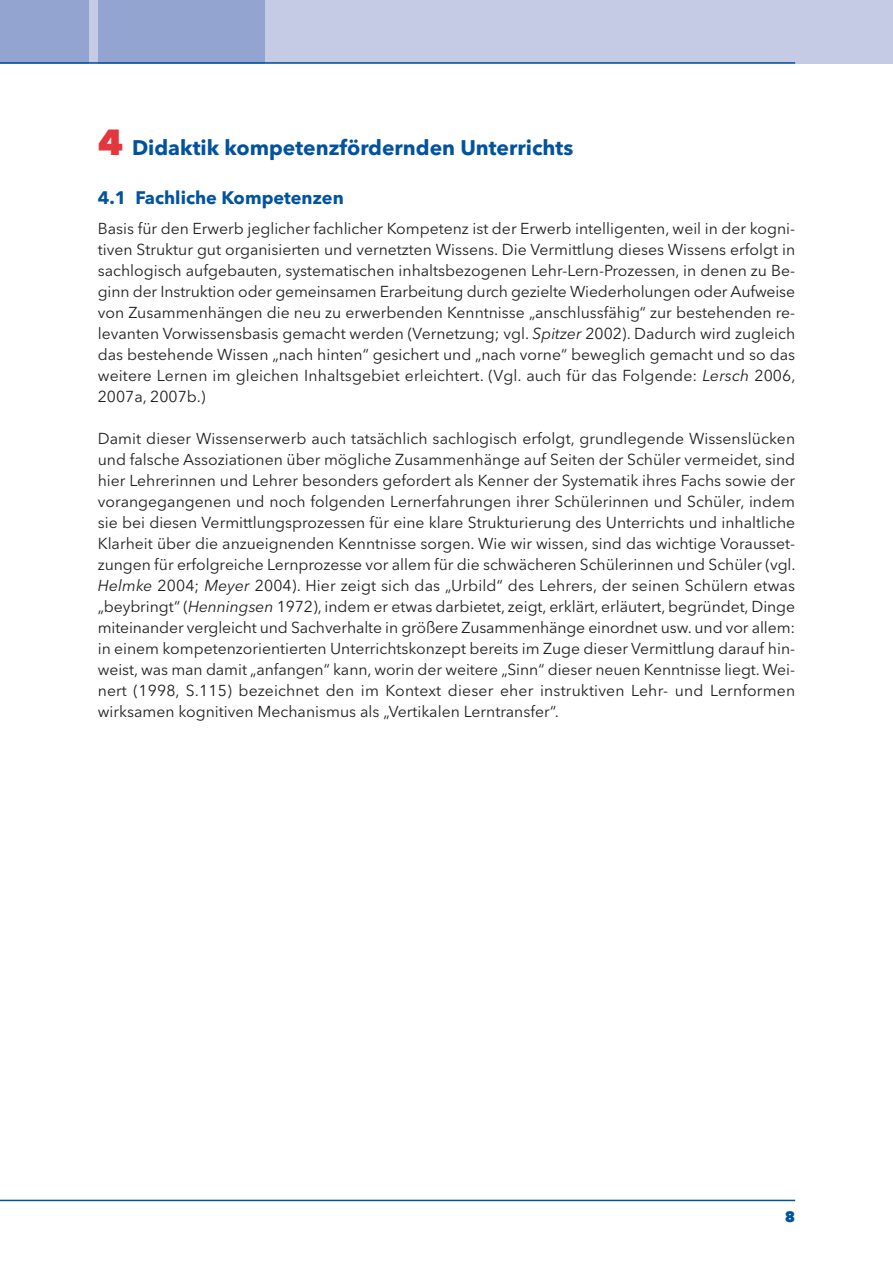
<style>
.page{position:relative;width:893px;height:1263px;background:#fff}
.page>*{position:absolute;margin:0;border:0;box-sizing:border-box;transform-origin:0 0}
.t1{font:700 21px "Avenir Next LT Pro";color:#0153a0}
.t2{font:700 18px "Avenir Next LT Pro";color:#0153a0}
.t3{font:15.75px/21px "Avenir Next LT Pro";color:#231f20;text-align:justify}
.t4{font:800 15px "Avenir Next LT Pro";color:#0153a0}
.s1{font-weight:800;font-size:36px;color:#e1373d}
.s2{font-style:italic}
</style>
<div class="page">
<div style="left:0;top:0;width:893px;height:64px;background:#c5cbe5"></div>
<hr style="left:0;top:1200px;width:795px;height:1px;background:#0153a0">
<div style="left:98px;top:0;width:166px;height:64px;background:#94a4d0"></div>
<div style="left:0;top:0;width:88px;height:64px;background:#94a4d0"></div>
<hr style="left:0;top:62px;width:795px;height:2px;background:#0153a0">
<h1 class="t1" style="left:98px;top:140px;width:477px"><span class="s1">4</span> Didaktik kompetenzfördernden Unterrichts</h1>
<p class="t2" style="left:98px;top:192px;width:247px">4.1 Fachliche Kompetenzen</p>
<p class="t3" style="left:98px;top:220px;width:699px">Basis für den Erwerb jeglicher fachlicher Kompetenz ist der Erwerb intelligenten, weil in der kogni&shy;tiven Struktur gut organisierten und vernetzten Wissens. Die Vermittlung dieses Wissens erfolgt in sachlogisch aufgebauten, systematischen inhaltsbezogenen Lehr-Lern-Prozessen, in denen zu Be&shy;ginn der Instruktion oder gemeinsamen Erarbeitung durch gezielte Wiederholungen oder Aufweise von Zusammenhängen die neu zu erwerbenden Kenntnisse „anschlussfähig“ zur bestehenden re&shy;levanten Vorwissensbasis gemacht werden (Vernetzung; vgl. <span class="s2">Spitzer</span> 2002). Dadurch wird zugleich das bestehende Wissen „nach hinten“ gesichert und „nach vorne“ beweglich gemacht und so das weitere Lernen im gleichen Inhaltsgebiet erleichtert. (Vgl. auch für das Folgende: <span class="s2">Lersch</span> 2006, 2007a, 2007b.)</p>
<p class="t3" style="left:98px;top:430px;width:699px">Damit dieser Wissenserwerb auch tatsächlich sachlogisch erfolgt, grundlegende Wissenslücken und falsche Assoziationen über mögliche Zusammenhänge auf Seiten der Schüler vermeidet, sind hier Lehrerinnen und Lehrer besonders gefordert als Kenner der Systematik ihres Fachs sowie der vorangegangenen und noch folgenden Lernerfahrungen ihrer Schülerinnen und Schüler, indem sie bei diesen Vermittlungsprozessen für eine klare Strukturierung des Unterrichts und inhaltliche Klarheit über die anzueignenden Kenntnisse sorgen. Wie wir wissen, sind das wichtige Vorausset&shy;zungen für erfolgreiche Lernprozesse vor allem für die schwächeren Schülerinnen und Schüler (vgl.<br><span class="s2">Helmke</span> 2004; <span class="s2">Meyer</span> 2004). Hier zeigt sich das „Urbild“ des Lehrers, der seinen Schülern etwas „beybringt“ (<span class="s2">Henningsen</span> 1972), indem er etwas darbietet, zeigt, erklärt, erläutert, begründet, Dinge miteinander vergleicht und Sachverhalte in größere Zusammenhänge einordnet usw. und vor allem: in einem kompetenzorientierten Unterrichtskonzept bereits im Zuge dieser Vermittlung darauf hin&shy;weist, was man damit „anfangen“ kann, worin der weitere „Sinn“ dieser neuen Kenntnisse liegt. Wei&shy;nert (1998, S.115) bezeichnet den im Kontext dieser eher instruktiven Lehr- und Lernformen wirksamen kognitiven Mechanismus als „Vertikalen Lerntransfer“.</p>
<p class="t4" style="left:785px;top:1211px;width:12px">8</p>
</div>
